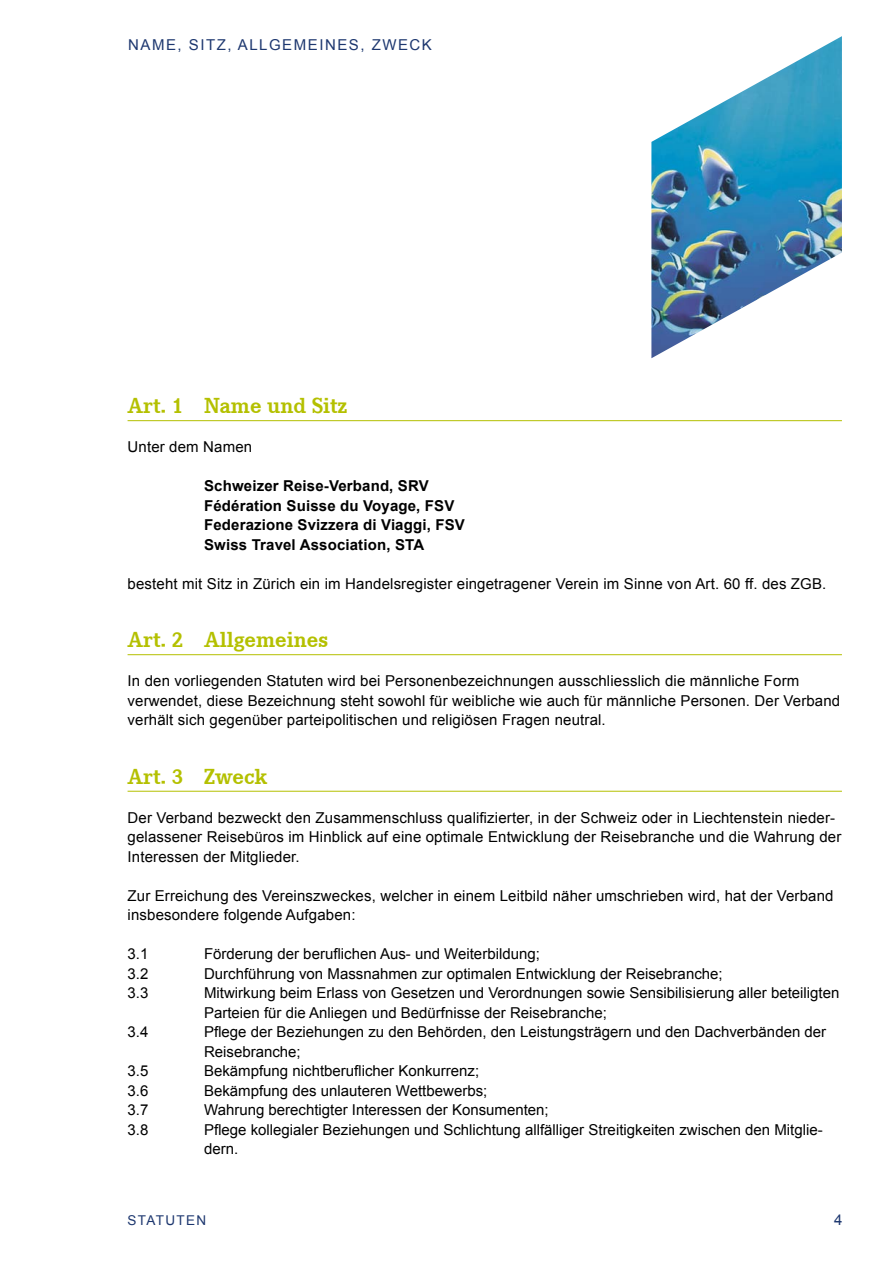
<style>
.page{position:relative;width:893px;height:1263px;background:#fff}
.page>*{position:absolute;margin:0;border:0;box-sizing:border-box;transform-origin:0 0}
.t1{font:700 22.5px "Corporate E";color:#b4c000}
.t2{font:15px/19.5px "Arial";letter-spacing:.01em;color:#000}
.t3{font:700 15px/19.5px "Arial";letter-spacing:.01em;color:#000}
.t4{font:15px "Arial";color:#1d376f}
.t5{font:13.5px "Arial";letter-spacing:.1em;color:#1d376f}
</style>
<div class="page">
<hr style="left:128px;top:420px;width:714px;height:1px;background:#b4c000">
<hr style="left:128px;top:654px;width:714px;height:1px;background:#b4c000">
<hr style="left:128px;top:791px;width:714px;height:1px;background:#b4c000">
<img style="left:651px;top:36px;width:191px;height:322px">
<p class="t4" style="left:128px;top:35px;width:25px">Name</p>
<p class="t4" style="left:178px;top:35px;width:73px">, sitz, allgemeines</p>
<p class="t4" style="left:360px;top:35px;width:25px">, zwe</p>
<p class="t4" style="left:409px;top:35px;width:21px">ck</p>
<h1 class="t1" style="left:128px;top:393px;width:221px">Art. 1 Name und Sitz</h1>
<p class="t2" style="left:128px;top:437px;width:126px">Unter dem Namen</p>
<p class="t3" style="left:204px;top:476px;width:262px">Schweizer Reise-Verband, SRV<br>Fédération Suisse du Voyage, FSV<br>Federazione Svizzera di Viaggi, FSV<br>Swiss Travel Association, STA</p>
<p class="t2" style="left:128px;top:574px;width:700px">besteht mit Sitz in Zürich ein im Handelsregister eingetragener Verein im Sinne von Art. 60 ff. des ZGB.</p>
<h1 class="t1" style="left:128px;top:627px;width:202px">Art. 2 Allgemeines</h1>
<p class="t2" style="left:128px;top:671px;width:714px">In den vorliegenden Statuten wird bei Personenbezeichnungen ausschliesslich die männliche Form verwendet, diese Bezeichnung steht sowohl für weibliche wie auch für männliche Personen. Der Verband verhält sich gegenüber parteipolitischen und religiösen Fragen neutral.</p>
<h1 class="t1" style="left:128px;top:763px;width:141px">Art. 3 Zweck</h1>
<p class="t2" style="left:128px;top:808px;width:715px">Der Verband bezweckt den Zusammenschluss qualifizierter, in der Schweiz oder in Liechtenstein nieder&shy;gelassener Reisebüros im Hinblick auf eine optimale Entwicklung der Reisebranche und die Wahrung der<br>Interessen der Mitglieder.</p>
<p class="t2" style="left:128px;top:886px;width:707px">Zur Erreichung des Vereinszweckes, welcher in einem Leitbild näher umschrieben wird, hat der Verband insbesondere folgende Aufgaben:</p>
<p class="t2" style="left:128px;top:944px;width:22px">3.1</p>
<p class="t2" style="left:204px;top:944px;width:337px">Förderung der beruflichen Aus- und Weiterbildung;</p>
<p class="t2" style="left:128px;top:964px;width:22px">3.2</p>
<p class="t2" style="left:204px;top:964px;width:520px">Durchführung von Massnahmen zur optimalen Entwicklung der Reisebranche;</p>
<p class="t2" style="left:128px;top:983px;width:22px">3.3</p>
<p class="t2" style="left:204px;top:983px;width:637px">Mitwirkung beim Erlass von Gesetzen und Verordnungen sowie Sensibilisierung aller beteiligten<br>Parteien für die Anliegen und Bedürfnisse der Reisebranche;</p>
<p class="t2" style="left:128px;top:1022px;width:22px">3.4</p>
<p class="t2" style="left:204px;top:1022px;width:624px">Pflege der Beziehungen zu den Behörden, den Leistungsträgern und den Dachverbänden der<br>Reisebranche;</p>
<p class="t2" style="left:128px;top:1061px;width:22px">3.5</p>
<p class="t2" style="left:204px;top:1061px;width:277px">Bekämpfung nichtberuflicher Konkurrenz;</p>
<p class="t2" style="left:128px;top:1081px;width:22px">3.6</p>
<p class="t2" style="left:204px;top:1081px;width:285px">Bekämpfung des unlauteren Wettbewerbs;</p>
<p class="t2" style="left:128px;top:1100px;width:22px">3.7</p>
<p class="t2" style="left:204px;top:1100px;width:346px">Wahrung berechtigter Interessen der Konsumenten;</p>
<p class="t2" style="left:128px;top:1120px;width:22px">3.8</p>
<p class="t2" style="left:204px;top:1120px;width:620px">Pflege kollegialer Beziehungen und Schlichtung allfälliger Streitigkeiten zwischen den Mitglie&shy;dern.</p>
<p class="t5" style="left:128px;top:1211px;width:80px">statuten</p>
<p class="t4" style="left:834px;top:1209px;width:10px">4</p>
</div>
